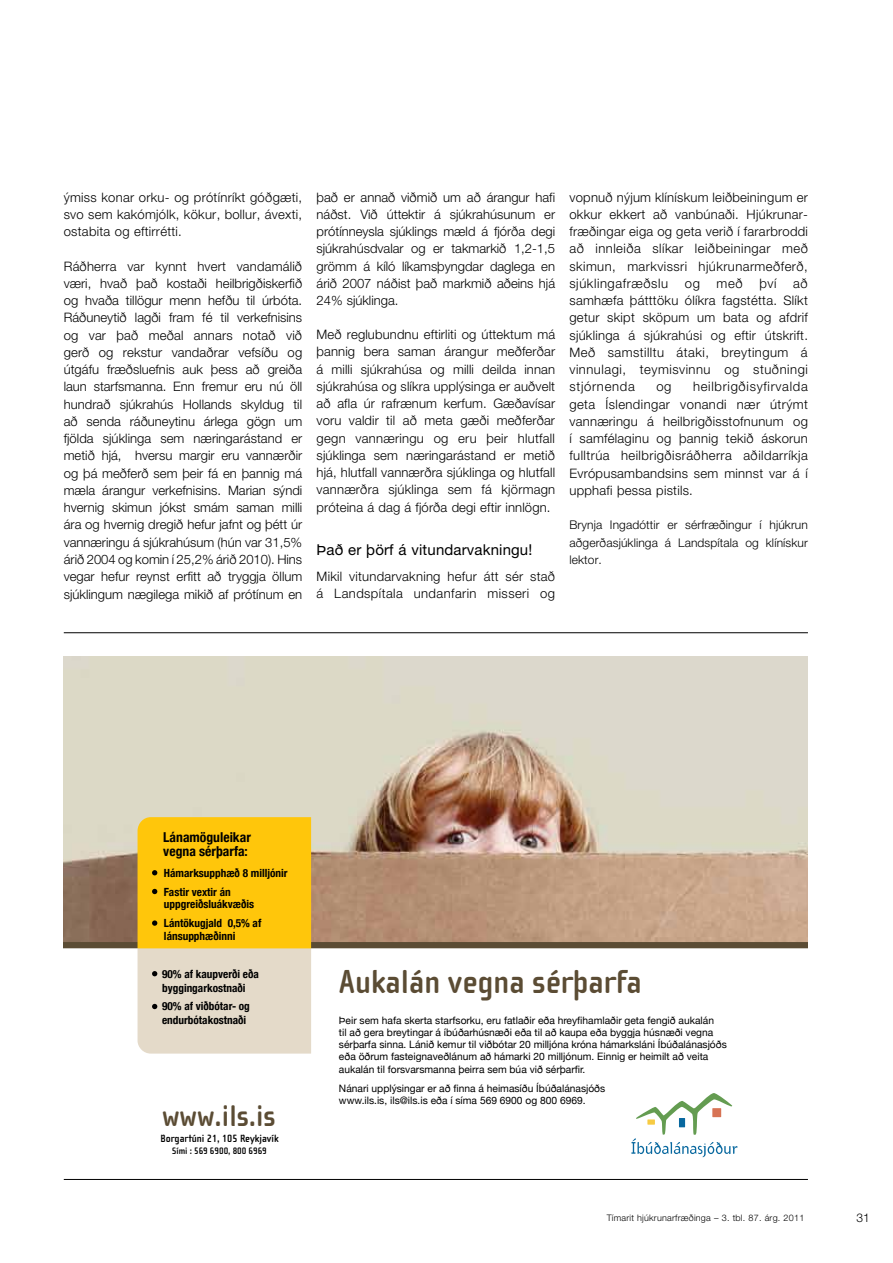
<style>
.page{position:relative;width:893px;height:1263px;background:#fff}
.page>*{position:absolute;margin:0;border:0;box-sizing:border-box;transform-origin:0 0}
.t1{font:700 34.05px "Cholla Sans";color:#5b4c34}
.t2{font:700 30.75px "Cholla Sans";color:#5b4c34}
.t3{font:15px "Helvetica Neue";letter-spacing:.01em;color:#000}
.t4{font:700 condensed 13.65px/14.9px "Helvetica Neue";color:#000}
.t5{font:300 13.05px/17.2px "Helvetica Neue";letter-spacing:.02em;color:#000;text-align:justify}
.t6{font:300 12px/17.2px "Helvetica Neue";letter-spacing:.01em;color:#000;text-align:justify}
.t7{font:700 condensed 11.25px/13.5px "Helvetica Neue";color:#000}
.t8{font:700 10.8px "Cholla Sans";color:#000}
.t9{font:10.2px/12.3px "Helvetica Neue";color:#000}
.t10{font:700 9.6px "Cholla Sans";color:#000}
.t11{font:300 9px "Helvetica Neue";letter-spacing:.025em;color:#000}
</style>
<div class="page">
<img style="left:64px;top:656px;width:744px;height:286px">
<svg style="left:631px;top:1093px;width:106px;height:64px"></svg>
<div style="left:64px;top:942px;width:744px;height:6px;background:#5b4c34"></div>
<svg style="left:138px;top:817px;width:173px;height:236px;background:#f2ce5f"></svg>
<hr style="left:64px;top:1179px;width:744px;height:1px;background:#000">
<hr style="left:64px;top:632px;width:744px;height:1px;background:#000">
<p class="t5" style="left:64px;top:188px;width:240px">ýmiss konar orku- og prótínríkt góðgæti, svo sem kakómjólk, kökur, bollur, ávexti, ostabita og eftirrétti.</p>
<p class="t5" style="left:64px;top:257px;width:240px">Ráðherra var kynnt hvert vandamálið væri, hvað það kostaði heilbrigðiskerfið og hvaða tillögur menn hefðu til úrbóta.<br>Ráðuneytið lagði fram fé til verkefnisins og var það meðal annars notað við gerð og rekstur vandaðrar vefsíðu og útgáfu fræðsluefnis auk þess að greiða laun starfsmanna. Enn fremur eru nú öll hundrað sjúkrahús Hollands skyldug til að senda ráðuneytinu árlega gögn um fjölda sjúklinga sem næringarástand er metið hjá, hversu margir eru vannærðir og þá meðferð sem þeir fá en þannig má mæla árangur verkefnisins. Marian sýndi hvernig skimun jókst smám saman milli ára og hvernig dregið hefur jafnt og þétt úr vannæringu á sjúkrahúsum (hún var 31,5% árið 2004 og komin í 25,2% árið 2010). Hins vegar hefur reynst erfitt að tryggja öllum sjúklingum nægilega mikið af prótínum en</p>
<p class="t5" style="left:317px;top:188px;width:240px">það er annað viðmið um að árangur hafi náðst. Við úttektir á sjúkrahúsunum er prótínneysla sjúklings mæld á fjórða degi sjúkrahúsdvalar og er takmarkið 1,2-1,5 grömm á kíló líkamsþyngdar daglega en árið 2007 náðist það markmið aðeins hjá 24% sjúklinga.</p>
<p class="t5" style="left:317px;top:325px;width:240px">Með reglubundnu eftirliti og úttektum má þannig bera saman árangur meðferðar á milli sjúkrahúsa og milli deilda innan sjúkrahúsa og slíkra upplýsinga er auðvelt að afla úr rafrænum kerfum. Gæðavísar voru valdir til að meta gæði meðferðar gegn vannæringu og eru þeir hlutfall sjúklinga sem næringarástand er metið hjá, hlutfall vannærðra sjúklinga og hlutfall vannærðra sjúklinga sem fá kjörmagn próteina á dag á fjórða degi eftir innlögn.</p>
<p class="t3" style="left:317px;top:541px;width:217px">Það er þörf á vitundarvakningu!</p>
<p class="t5" style="left:317px;top:567px;width:240px">Mikil vitundarvakning hefur átt sér stað á Landspítala undanfarin misseri og</p>
<p class="t5" style="left:569px;top:188px;width:240px">vopnuð nýjum klínískum leiðbeiningum er okkur ekkert að vanbúnaði. Hjúkrunar&shy;fræðingar eiga og geta verið í fararbroddi að innleiða slíkar leiðbeiningar með skimun, markvissri hjúkrunarmeðferð, sjúklingafræðslu</p>
<p class="t5" style="left:569px;top:274px;width:240px;text-indent:224px">að samhæfa þátttöku ólíkra fagstétta. Slíkt getur skipt sköpum um bata og afdrif sjúklinga á sjúkrahúsi og eftir útskrift.<br>Með samstilltu átaki, breytingum á vinnulagi, teymisvinnu og stuðningi stjórnenda</p>
<p class="t5" style="left:685px;top:274px;width:17px">og</p>
<p class="t5" style="left:717px;top:274px;width:28px">með</p>
<p class="t5" style="left:759px;top:274px;width:19px">því</p>
<p class="t5" style="left:569px;top:378px;width:240px;text-indent:124px">heilbrigðisyfirvalda geta Íslendingar vonandi nær útrýmt vannæringu á heilbrigðisstofnunum og í samfélaginu og þannig tekið áskorun fulltrúa heilbrigðisráðherra aðildarríkja Evrópusambandsins sem minnst var á í upphafi þessa pistils.</p>
<p class="t6" style="left:569px;top:516px;width:240px">Brynja Ingadóttir er sérfræðingur í hjúkrun aðgerðasjúklinga á Landspítala og klínískur lektor.</p>
<p class="t5" style="left:656px;top:378px;width:17px">og</p>
<p class="t4" style="left:163px;top:829px;width:89px">Lánamöguleikar vegna sérþarfa:</p>
<p class="t7" style="left:164px;top:863px;width:125px;line-height:18.9px">Hámarksupphæð 8 milljónir<br>Fastir vextir án</p>
<p class="t7" style="left:164px;top:894px;width:99px;line-height:18.9px">uppgreiðsluákvæðis<br>Lántökugjald 0,5% af</p>
<p class="t7" style="left:164px;top:928px;width:73px">lánsupphæðinni</p>
<p class="t7" style="left:162px;top:967px;width:98px">90% af kaupverði eða byggingarkostnaði</p>
<p class="t7" style="left:162px;top:999px;width:89px">90% af viðbótar- og endurbótakostnaði</p>
<h2 class="t2" style="left:162px;top:1099px;width:115px">www.ils.is</h2>
<p class="t8" style="left:160px;top:1133px;width:120px">Borgartúni 21, 105 Reykjavík</p>
<p class="t10" style="left:172px;top:1145px;width:96px">Sími : 569 6900, 800 6969</p>
<h1 class="t1" style="left:339px;top:963px;width:304px">Aukalán vegna sérþarfa</h1>
<p class="t9" style="left:339px;top:1014px;width:389px">Þeir sem hafa skerta starfsorku, eru fatlaðir eða hreyfihamlaðir geta fengið aukalán<br>til að gera breytingar á íbúðarhúsnæði eða til að kaupa eða byggja húsnæði vegna sérþarfa sinna. Lánið kemur til viðbótar 20 milljóna króna hámarksláni Íbúðalánasjóðs eða öðrum fasteignaveðlánum að hámarki 20 milljónum. Einnig er heimilt að veita aukalán til forsvarsmanna þeirra sem búa við sérþarfir.</p>
<p class="t9" style="left:339px;top:1082px;width:268px">Nánari upplýsingar er að finna á heimasíðu Íbúðalánasjóðs www.ils.is, ils@ils.is eða í síma 569 6900 og 800 6969.</p>
<p class="t11" style="left:607px;top:1212px;width:199px">Tímarit hjúkrunarfræ›inga – 3. tbl. 87. árg. 2011</p>
<p class="t6" style="left:857px;top:1209px;width:15px">31</p>
</div>
